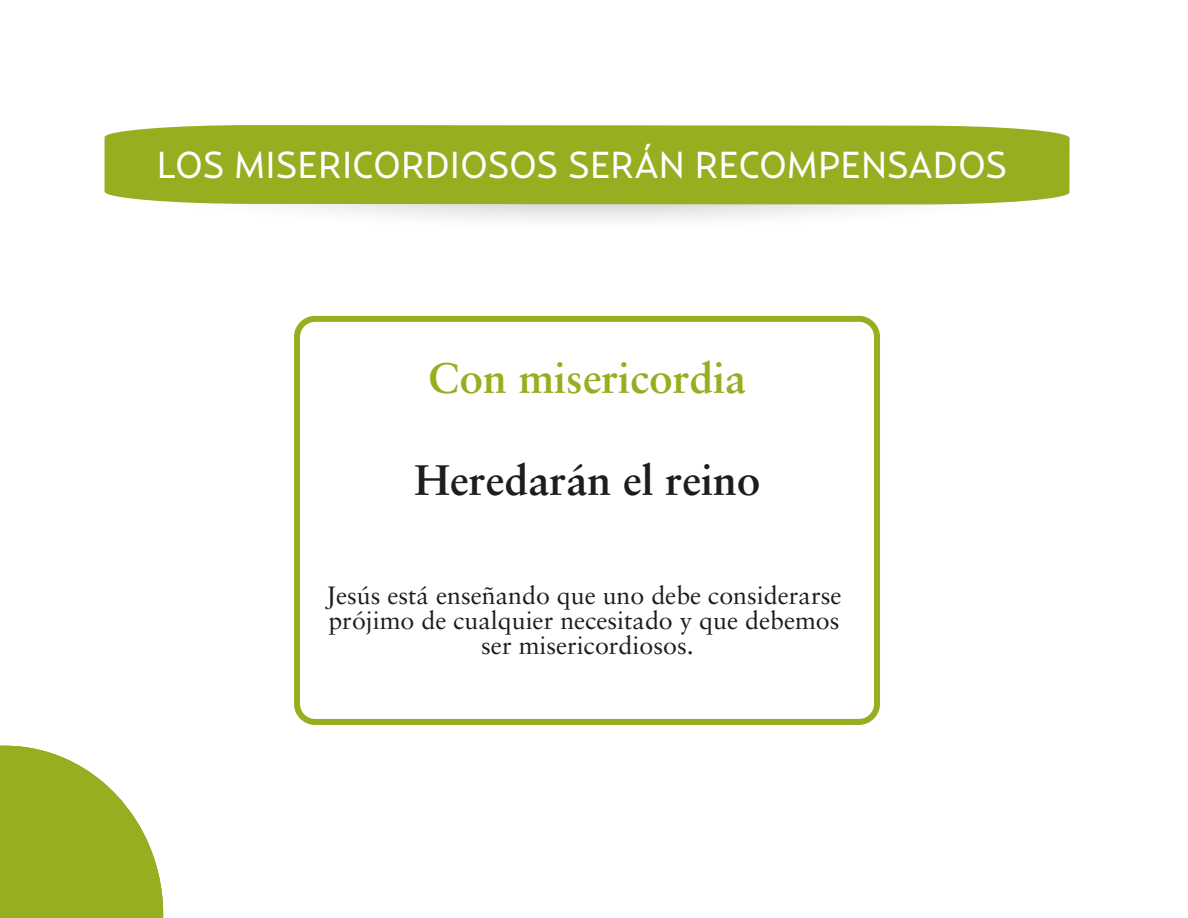
<style>
.page{position:relative;width:1188px;height:918px;background:#fff}
.page>*{position:absolute;margin:0;border:0;box-sizing:border-box;transform-origin:0 0}
.t1{font:700 42.6px "Sabon";color:#1d1d1b}
.t2{font:700 42.6px "Sabon";color:#97ae21}
.t3{font:37.2px "Relay";color:#fff}
.t4{font:25.05px/25px "Sabon";color:#1d1d1b;text-align:center}
</style>
<div class="page">
<svg style="left:105px;top:136px;width:965px;height:94px"></svg>
<div style="left:105px;top:125px;width:965px;height:80px;background:#97ae21"></div>
<svg style="left:0;top:746px;width:163px;height:172px"></svg>
<div style="left:294px;top:316px;width:586px;height:409px;border:6px solid #97ae21;border-radius:18px"></div>
<h2 class="t3" style="left:157px;top:142px;width:852px">LOS MISERICORDIOSOS SERÁN RECOMPENSADOS</h2>
<h1 class="t2" style="left:429px;top:351px;width:319px">Con misericordia</h1>
<h1 class="t1" style="left:414px;top:453px;width:348px">Heredarán el reino</h1>
<p class="t4" style="left:326px;top:582px;width:517px">Jesús está enseñando que uno debe considerarse prójimo de cualquier necesitado y que debemos ser misericordiosos.</p>
</div>
